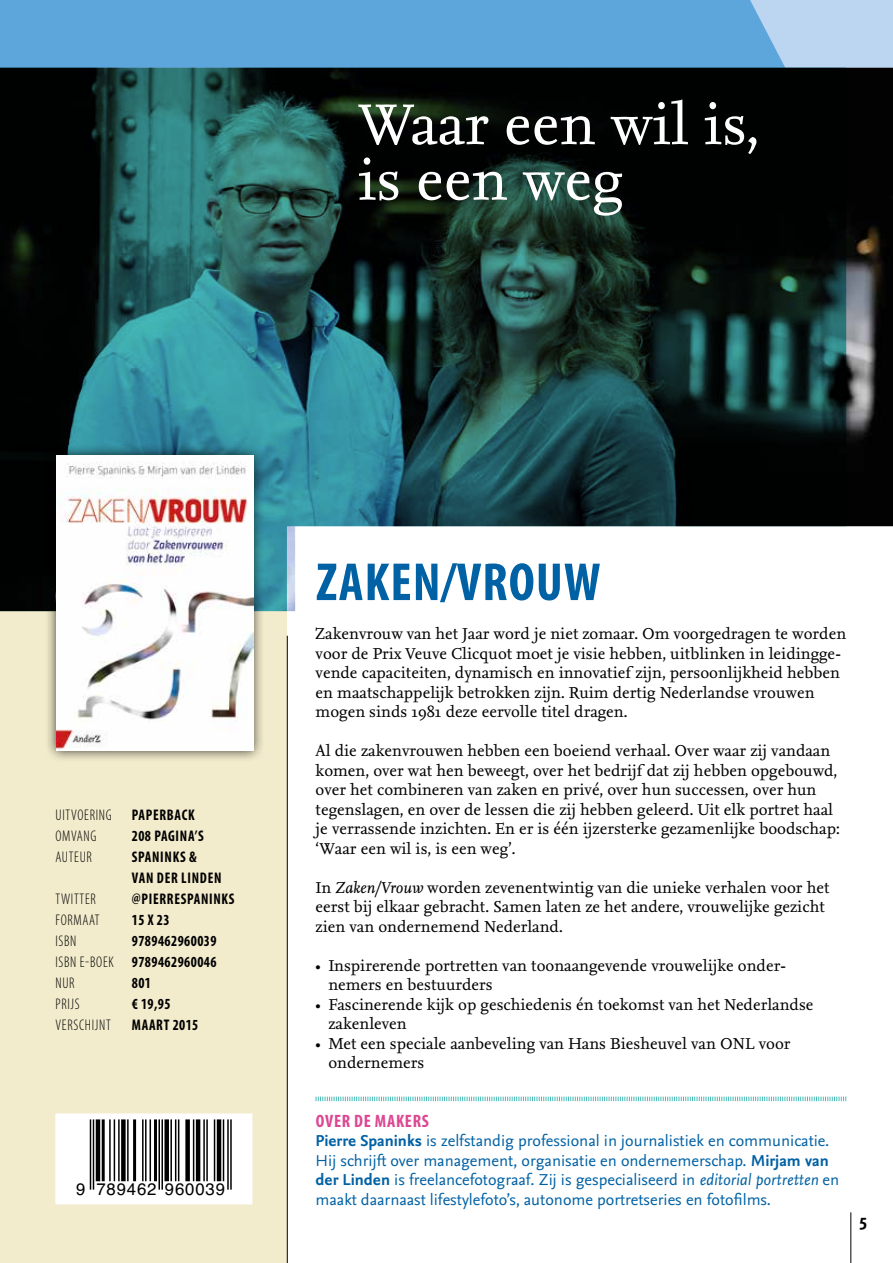
<style>
.page{position:relative;width:893px;height:1263px;background:#fff}
.page>*{position:absolute;margin:0;border:0;box-sizing:border-box;transform-origin:0 0}
.t1{font:60px/55.5px "Nexus Serif OT";color:#fff}
.t2{font:700 condensed 54px "Myriad Pro";letter-spacing:.02em;color:#0061a4}
.t3{font:700 condensed 18px "Myriad Pro";letter-spacing:.04em;color:#dc4893}
.t4{font:700 18px "Nexus Mix OT";color:#000}
.t5{font:16.8px "Helvetica";letter-spacing:.05em;color:#000}
.t6{font:16.5px/19.5px "Nexus Serif OT";color:#000}
.t7{font:16.5px/19.5px "Nexus Sans OT";color:#0061a4}
.t8{font:700 condensed 15.45px/21px "Myriad Pro";letter-spacing:.035em;color:#000;scale:.93 1}
.t9{font:300 condensed 15.45px "Myriad Pro";letter-spacing:.05em;color:#000;scale:.93 1}
.s1{font-weight:300}
.s2{font-style:italic}
.s3{font-weight:700}
</style>
<div class="page">
<div style="left:0;top:0;width:893px;height:68px;background:#5ca6dc"></div>
<div style="left:0;top:611px;width:287px;height:652px;background:#f2ebcc"></div>
<hr style="left:287px;top:636px;width:1px;height:627px;background:#000">
<svg style="left:735px;top:0;width:158px;height:68px"></svg>
<hr style="left:850px;top:1212px;width:1px;height:51px;background:#000">
<svg style="left:55px;top:1113px;width:198px;height:92px;background:#c3c3c2"></svg>
<img style="left:846px;top:68px;width:47px;height:459px">
<svg style="left:0;top:68px;width:846px;height:543px;background:#304d4e"></svg>
<svg style="left:315px;top:1096px;width:532px;height:6px"></svg>
<div style="left:45px;top:443px;width:220px;height:319px;background:#000;opacity:.75"></div>
<img style="left:56px;top:455px;width:197px;height:296px">
<h1 class="t1" style="left:358px;top:99px;width:403px">Waar een wil is, is een weg</h1>
<p class="t9" style="left:55px;top:805px;width:62px">UITVOERING</p>
<p class="t8" style="left:132px;top:804px;width:69px">PAPERBACK</p>
<p class="t9" style="left:55px;top:826px;width:46px">OMVANG</p>
<p class="t8" style="left:132px;top:825px;width:79px">208 PAGINA’S</p>
<p class="t9" style="left:55px;top:847px;width:41px">AUTEUR</p>
<p class="t8" style="left:132px;top:846px;width:98px">SPANINKS &amp;<br>VAN DER LINDEN</p>
<p class="t9" style="left:55px;top:889px;width:45px">TWITTER</p>
<p class="t8" style="left:132px;top:888px;width:112px">@PIERRESPANINKS</p>
<p class="t9" style="left:55px;top:910px;width:49px">FORMAAT</p>
<p class="t8" style="left:132px;top:908px;width:42px">15 X 23</p>
<p class="t9" style="left:55px;top:931px;width:24px">ISBN</p>
<p class="t8" style="left:55px;top:929px;width:175px;text-align:justify;text-indent:76px">9789462960039<br><span class="s1">ISBN E-BOEK</span> 9789462960046<br><span class="s1">NUR</span></p>
<p class="t8" style="left:132px;top:971px;width:22px">801</p>
<p class="t9" style="left:55px;top:994px;width:28px">PRIJS</p>
<p class="t8" style="left:132px;top:992px;width:43px">€ 19,95</p>
<p class="t9" style="left:55px;top:1015px;width:61px">VERSCHIJNT</p>
<p class="t8" style="left:132px;top:1013px;width:73px">MAART 2015</p>
<p class="t5" style="left:76px;top:1176px;width:150px">9 789462 960039</p>
<h2 class="t2" style="left:316px;top:548px;width:286px">ZAKEN/VROUW</h2>
<p class="t6" style="left:316px;top:624px;width:532px">Zakenvrouw van het Jaar word je niet zomaar. Om voorgedragen te worden voor de Prix Veuve Clicquot moet je visie hebben, uitblinken in leidingge&shy;vende capaciteiten, dynamisch en innovatief zijn, persoonlijkheid hebben en maatschappelijk betrokken zijn. Ruim dertig Nederlandse vrouwen mogen sinds 1981 deze eervolle titel dragen.</p>
<p class="t6" style="left:316px;top:741px;width:526px">Al die zakenvrouwen hebben een boeiend verhaal. Over waar zij vandaan komen, over wat hen beweegt, over het bedrijf dat zij hebben opgebouwd, over het combineren van zaken en privé, over hun successen, over hun tegenslagen, en over de lessen die zij hebben geleerd. Uit elk portret haal je verrassende inzichten. En er is één ijzersterke gezamenlijke boodschap: ‘Waar een wil is, is een weg’.</p>
<p class="t6" style="left:316px;top:878px;width:515px">In <span class="s2">Zaken/Vrouw</span> worden zevenentwintig van die unieke verhalen voor het eerst bij elkaar gebracht. Samen laten ze het andere, vrouwelijke gezicht zien van ondernemend Nederland.</p>
<p class="t6" style="left:328px;top:956px;width:459px;text-indent:-13px">• Inspirerende portretten van toonaangevende vrouwelijke onder&shy;nemers en bestuurders</p>
<p class="t6" style="left:328px;top:995px;width:487px;text-indent:-13px">• Fascinerende kijk op geschiedenis én toekomst van het Nederlandse zakenleven</p>
<p class="t6" style="left:328px;top:1034px;width:464px;text-indent:-13px">• Met een speciale aanbeveling van Hans Biesheuvel van ONL voor ondernemers</p>
<p class="t3" style="left:316px;top:1109px;width:115px">OVER DE MAKERS</p>
<p class="t7" style="left:316px;top:1131px;width:525px"><span class="s3">Pierre Spaninks</span> is zelfstandig professional in journalistiek en communicatie.<br>Hij schrijft over management, organisatie en ondernemerschap. <span class="s3">Mirjam van der Linden</span> is freelancefotograaf. Zij is gespecialiseerd in <span class="s2">editorial portretten</span> en maakt daarnaast lifestylefoto’s, autonome portretseries en fotofilms.</p>
<p class="t4" style="left:860px;top:1209px;width:9px">5</p>
</div>
